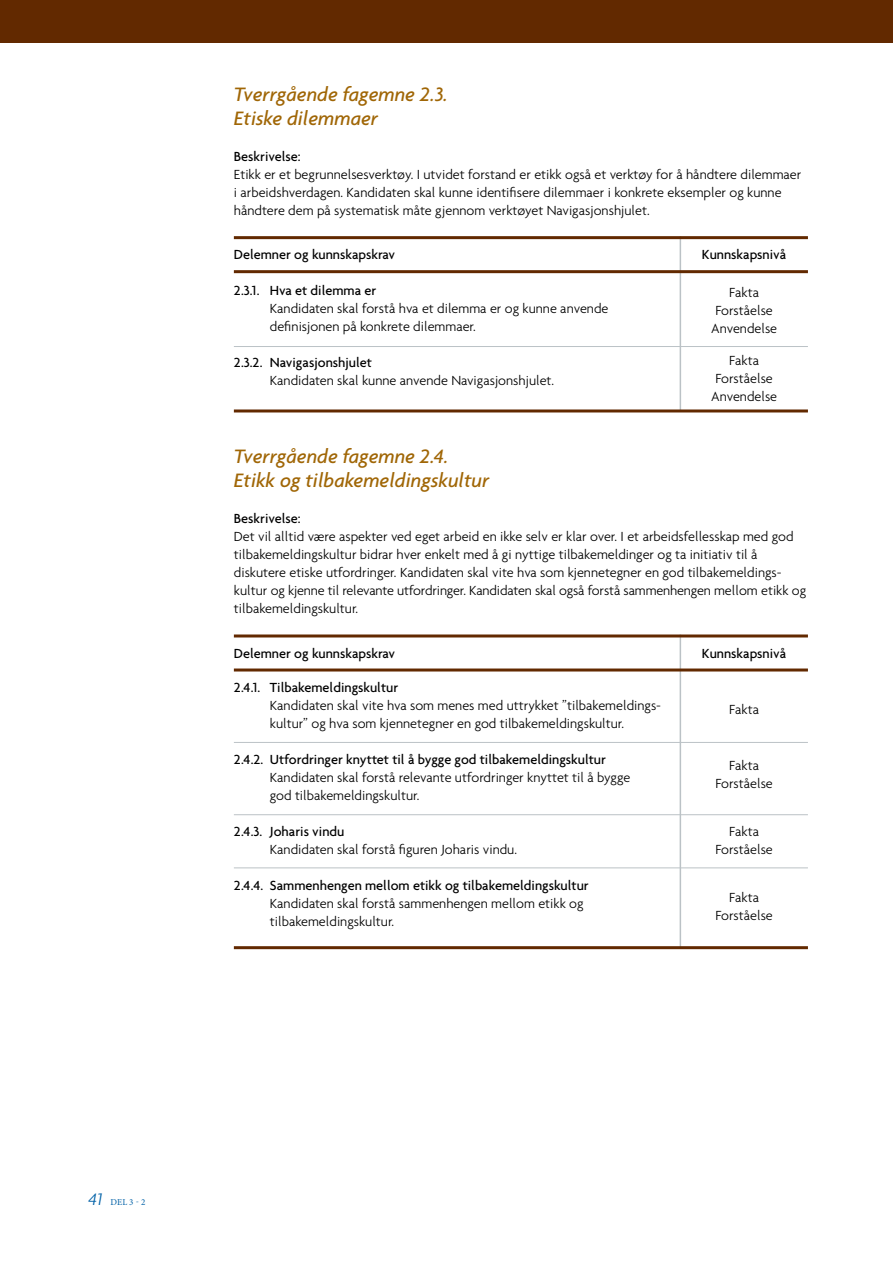
<style>
.page{position:relative;width:893px;height:1263px;background:#fff}
.page>*{position:absolute;margin:0;border:0;box-sizing:border-box;transform-origin:0 0}
.t1{font:italic 500 21px/24px "Agenda";color:#a06606}
.t2{font:300 14.25px/18px "Agenda";color:#000}
.t3{font:500 14.25px "Agenda";color:#000}
.t4{font:9px "Minion Pro";color:#0061a7}
.s1{font-family:"Agenda";font-weight:300;font-style:italic;font-size:18px}
</style>
<div class="page">
<div style="left:0;top:0;width:893px;height:43px;background:#622900"></div>
<hr style="left:680px;top:236px;width:1px;height:175px;background:#bbc2c6">
<hr style="left:234px;top:236px;width:574px;height:3px;background:#622900">
<hr style="left:234px;top:270px;width:574px;height:3px;background:#622900">
<hr style="left:234px;top:409px;width:574px;height:3px;background:#622900">
<hr style="left:234px;top:346px;width:574px;height:1px;background:#bbc2c6">
<hr style="left:680px;top:634px;width:1px;height:314px;background:#bbc2c6">
<hr style="left:234px;top:634px;width:574px;height:3px;background:#622900">
<hr style="left:234px;top:668px;width:574px;height:3px;background:#622900">
<hr style="left:234px;top:946px;width:574px;height:3px;background:#622900">
<hr style="left:234px;top:742px;width:574px;height:1px;background:#bbc2c6">
<hr style="left:234px;top:814px;width:574px;height:1px;background:#bbc2c6">
<hr style="left:234px;top:867px;width:574px;height:1px;background:#bbc2c6">
<h1 class="t1" style="left:234px;top:82px;width:215px">Tverrgående fagemne 2.3.<br>Etiske dilemmaer</h1>
<p class="t3" style="left:234px;top:148px;width:68px">Beskrivelse:</p>
<p class="t2" style="left:234px;top:165px;width:569px">Etikk er et begrunnelsesverktøy. I utvidet forstand er etikk også et verktøy for å håndtere dilemmaer i arbeidshverdagen. Kandidaten skal kunne identifisere dilemmaer i konkrete eksempler og kunne håndtere dem på systematisk måte gjennom verktøyet Navigasjonshjulet.</p>
<p class="t3" style="left:234px;top:245px;width:163px">Delemner og kunnskapskrav</p>
<p class="t3" style="left:702px;top:245px;width:86px">Kunnskapsnivå</p>
<p class="t3" style="left:234px;top:281px;width:144px">2.3.1. Hva et dilemma er</p>
<p class="t2" style="left:270px;top:299px;width:340px">Kandidaten skal forstå hva et dilemma er og kunne anvende definisjonen på konkrete dilemmaer.</p>
<p class="t3" style="left:234px;top:353px;width:140px">2.3.2. Navigasjonshjulet</p>
<p class="t2" style="left:270px;top:371px;width:286px">Kandidaten skal kunne anvende Navigasjonshjulet.</p>
<p class="t2" style="left:711px;top:283px;width:68px;text-align:center">Fakta<br>Forståelse<br>Anvendelse</p>
<p class="t2" style="left:711px;top:351px;width:68px;text-align:center">Fakta<br>Forståelse<br>Anvendelse</p>
<h1 class="t1" style="left:234px;top:443px;width:257px">Tverrgående fagemne 2.4.<br>Etikk og tilbakemeldingskultur</h1>
<p class="t3" style="left:234px;top:509px;width:68px">Beskrivelse:</p>
<p class="t2" style="left:234px;top:527px;width:574px">Det vil alltid være aspekter ved eget arbeid en ikke selv er klar over. I et arbeidsfellesskap med god tilbakemeldingskultur bidrar hver enkelt med å gi nyttige tilbakemeldinger og ta initiativ til å diskutere etiske utfordringer. Kandidaten skal vite hva som kjennetegner en god tilbakemeldings&shy;kultur og kjenne til relevante utfordringer. Kandidaten skal også forstå sammenhengen mellom etikk og tilbakemeldingskultur.</p>
<p class="t3" style="left:234px;top:644px;width:163px">Delemner og kunnskapskrav</p>
<p class="t3" style="left:702px;top:644px;width:86px">Kunnskapsnivå</p>
<p class="t3" style="left:234px;top:679px;width:166px">2.4.1. Tilbakemeldingskultur</p>
<p class="t2" style="left:270px;top:696px;width:393px">Kandidaten skal vite hva som menes med uttrykket ”tilbakemeldings&shy;kultur” og hva som kjennetegner en god tilbakemeldingskultur.</p>
<p class="t3" style="left:234px;top:751px;width:374px">2.4.2. Utfordringer knyttet til å bygge god tilbakemeldingskultur</p>
<p class="t2" style="left:270px;top:768px;width:362px">Kandidaten skal forstå relevante utfordringer knyttet til å bygge god tilbakemeldingskultur.</p>
<p class="t3" style="left:234px;top:823px;width:112px">2.4.3. Joharis vindu</p>
<p class="t2" style="left:270px;top:840px;width:249px">Kandidaten skal forstå figuren Joharis vindu.</p>
<p class="t3" style="left:234px;top:877px;width:356px">2.4.4. Sammenhengen mellom etikk og tilbakemeldingskultur</p>
<p class="t2" style="left:270px;top:894px;width:315px">Kandidaten skal forstå sammenhengen mellom etikk og tilbakemeldingskultur.</p>
<p class="t2" style="left:729px;top:700px;width:31px">Fakta</p>
<p class="t2" style="left:715px;top:756px;width:59px;text-align:center">Fakta<br>Forståelse</p>
<p class="t2" style="left:715px;top:822px;width:59px;text-align:center">Fakta<br>Forståelse</p>
<p class="t2" style="left:715px;top:888px;width:59px;text-align:center">Fakta<br>Forståelse</p>
<p class="t4" style="left:88px;top:1195px;width:59px"><span class="s1">41</span> DEL 3 - 2</p>
</div>
